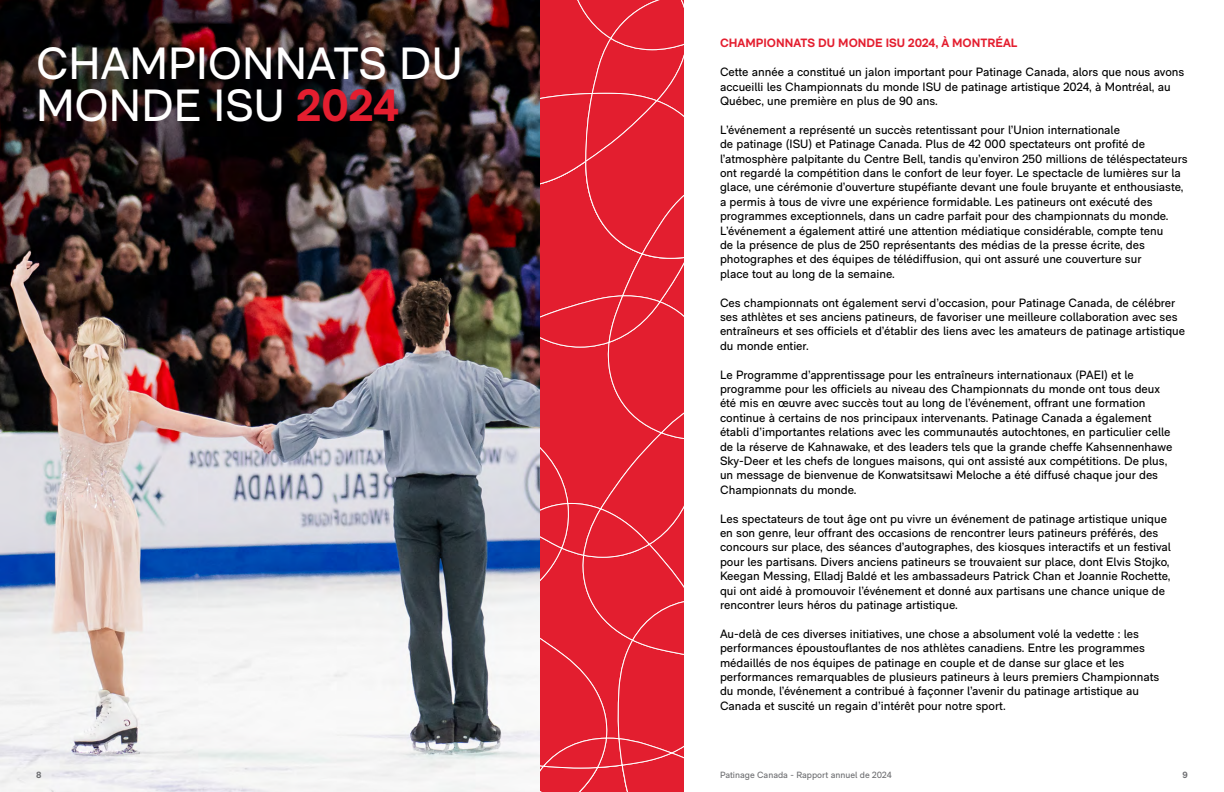
<style>
.page{position:relative;width:1224px;height:792px;background:#fff}
.page>*{position:absolute;margin:0;border:0;box-sizing:border-box;transform-origin:0 0}
.t1{font:45px/42px "RM Neue";color:#fff}
.t2{font:12px/14.4px "RM Neue";color:#000101}
.t3{font:700 12px "RM Neue";color:#e41e2f}
.t4{font:9px "RM Neue";color:#6d6e71}
.t5{font:700 9px "RM Neue";color:#6d6e71}
.s1{font-weight:700;color:#e41e2f}
</style>
<div class="page">
<img style="left:0;top:0;width:540px;height:792px">
<div style="left:540px;top:0;width:144px;height:792px;background:#e31e2f"></div>
<h1 class="t1" style="left:36px;top:42px;width:428px">CHAMPIONNATS DU<br>MONDE ISU <span class="s1">2024</span></h1>
<p class="t3" style="left:720px;top:36px;width:299px">CHAMPIONNATS DU MONDE ISU 2024, À MONTRÉAL</p>
<p class="t2" style="left:720px;top:65px;width:466px">Cette année a constitué un jalon important pour Patinage Canada, alors que nous avons accueilli les Championnats du monde ISU de patinage artistique 2024, à Montréal, au<br>Québec, une première en plus de 90 ans.</p>
<p class="t2" style="left:720px;top:122px;width:469px">L’événement a représenté un succès retentissant pour l’Union internationale<br>de patinage (ISU) et Patinage Canada. Plus de 42 000 spectateurs ont profité de l’atmosphère palpitante du Centre Bell, tandis qu’environ 250 millions de téléspectateurs ont regardé la compétition dans le confort de leur foyer. Le spectacle de lumières sur la glace, une cérémonie d’ouverture stupéfiante devant une foule bruyante et enthousiaste, a permis à tous de vivre une expérience formidable. Les patineurs ont exécuté des programmes exceptionnels, dans un cadre parfait pour des championnats du monde.<br>L’événement a également attiré une attention médiatique considérable, compte tenu<br>de la présence de plus de 250 représentants des médias de la presse écrite, des photographes et des équipes de télédiffusion, qui ont assuré une couverture sur<br>place tout au long de la semaine.</p>
<p class="t2" style="left:720px;top:295px;width:467px">Ces championnats ont également servi d’occasion, pour Patinage Canada, de célébrer ses athlètes et ses anciens patineurs, de favoriser une meilleure collaboration avec ses entraîneurs et ses officiels et d’établir des liens avec les amateurs de patinage artistique du monde entier.</p>
<p class="t2" style="left:720px;top:367px;width:454px">Le Programme d’apprentissage pour les entraîneurs internationaux (PAEI) et le programme pour les officiels au niveau des Championnats du monde ont tous deux été mis en œuvre avec succès tout au long de l’événement, offrant une formation continue à certains de nos principaux intervenants. Patinage Canada a également établi d’importantes relations avec les communautés autochtones, en particulier celle de la réserve de Kahnawake, et des leaders tels que la grande cheffe Kahsennenhawe Sky-Deer et les chefs de longues maisons, qui ont assisté aux compétitions. De plus, un message de bienvenue de Konwatsitsawi Meloche a été diffusé chaque jour des Championnats du monde.</p>
<p class="t2" style="left:720px;top:511px;width:452px">Les spectateurs de tout âge ont pu vivre un événement de patinage artistique unique en son genre, leur offrant des occasions de rencontrer leurs patineurs préférés, des concours sur place, des séances d’autographes, des kiosques interactifs et un festival pour les partisans. Divers anciens patineurs se trouvaient sur place, dont Elvis Stojko, Keegan Messing, Elladj Baldé et les ambassadeurs Patrick Chan et Joannie Rochette, qui ont aidé à promouvoir l’événement et donné aux partisans une chance unique de rencontrer leurs héros du patinage artistique.</p>
<p class="t2" style="left:720px;top:626px;width:441px">Au-delà de ces diverses initiatives, une chose a absolument volé la vedette : les performances époustouflantes de nos athlètes canadiens. Entre les programmes médaillés de nos équipes de patinage en couple et de danse sur glace et les performances remarquables de plusieurs patineurs à leurs premiers Championnats du monde, l’événement a contribué à façonner l’avenir du patinage artistique au Canada et suscité un regain d’intérêt pour notre sport.</p>
<p class="t5" style="left:36px;top:770px;width:7px">8</p>
<p class="t4" style="left:720px;top:770px;width:173px">Patinage Canada - Rapport annuel de 2024</p>
<p class="t5" style="left:1183px;top:770px;width:7px">9</p>
</div>
